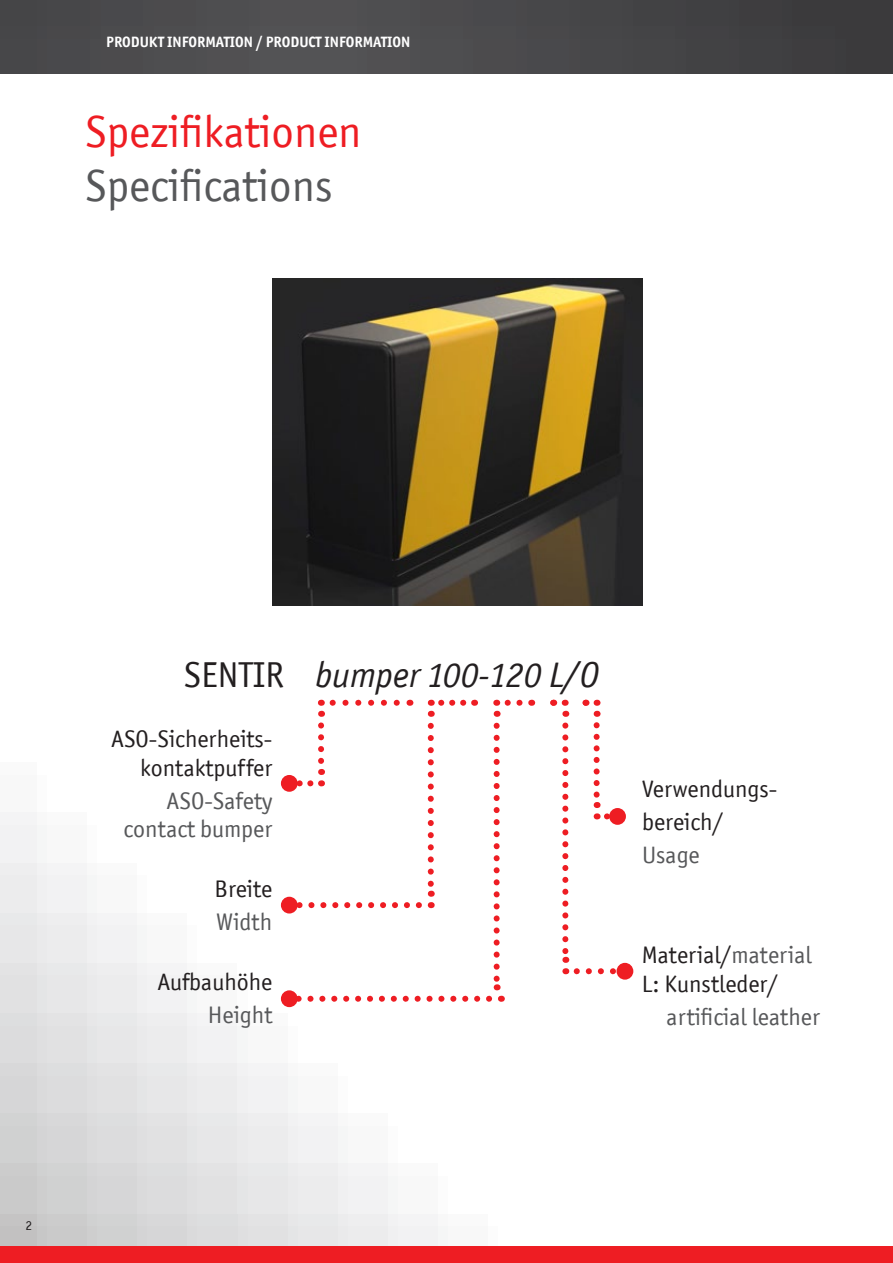
<style>
.page{position:relative;width:893px;height:1263px;background:#fff}
.page>*{position:absolute;margin:0;border:0;box-sizing:border-box;transform-origin:0 0}
.t1{font:45px "Officina San ITC";color:#ee1d23}
.t2{font:45px "Officina San ITC";color:#57585a}
.t3{font:italic 36px "Officina San ITC";color:#231f20}
.t4{font:36px "Officina San ITC";color:#231f20}
.t5{font:24px/28.8px "Officina San ITC";color:#231f20}
.t6{font:24px/28.8px "Officina San ITC";color:#57585a;text-align:right}
.t7{font:700 15px "Officina San ITC";color:#fff}
.t8{font:13.5px "Officina San ITC";color:#231f20}
.s1{color:#57585a}
</style>
<div class="page">
<div style="left:0;top:1213px;width:37px;height:50px;background:#c2c1c1"></div>
<div style="left:37px;top:1213px;width:51px;height:50px;background:#cacaca"></div>
<div style="left:88px;top:1213px;width:50px;height:50px;background:#d0d1d1"></div>
<div style="left:138px;top:1213px;width:50px;height:50px;background:#d6d6d7"></div>
<div style="left:188px;top:1213px;width:50px;height:50px;background:#dcdcdd"></div>
<div style="left:238px;top:1213px;width:50px;height:50px;background:#e1e1e2"></div>
<div style="left:288px;top:1213px;width:50px;height:50px;background:#e7e7e8"></div>
<div style="left:338px;top:1213px;width:50px;height:50px;background:#ececed"></div>
<div style="left:388px;top:1213px;width:50px;height:50px;background:#f2f2f3"></div>
<div style="left:438px;top:1213px;width:51px;height:50px;background:#f8f8f8"></div>
<div style="left:0;top:1163px;width:37px;height:50px;background:#cacaca"></div>
<div style="left:37px;top:1163px;width:51px;height:50px;background:#d0d1d1"></div>
<div style="left:88px;top:1163px;width:50px;height:50px;background:#d6d6d7"></div>
<div style="left:138px;top:1163px;width:50px;height:50px;background:#dcdcdd"></div>
<div style="left:188px;top:1163px;width:50px;height:50px;background:#e1e1e2"></div>
<div style="left:238px;top:1163px;width:50px;height:50px;background:#e7e7e8"></div>
<div style="left:288px;top:1163px;width:50px;height:50px;background:#ececed"></div>
<div style="left:338px;top:1163px;width:50px;height:50px;background:#f2f2f3"></div>
<div style="left:388px;top:1163px;width:50px;height:50px;background:#f8f8f8"></div>
<div style="left:0;top:1113px;width:37px;height:50px;background:#d0d1d1"></div>
<div style="left:37px;top:1113px;width:51px;height:50px;background:#d6d6d7"></div>
<div style="left:88px;top:1113px;width:50px;height:50px;background:#dcdcdd"></div>
<div style="left:138px;top:1113px;width:50px;height:50px;background:#e1e1e2"></div>
<div style="left:188px;top:1113px;width:50px;height:50px;background:#e7e7e8"></div>
<div style="left:238px;top:1113px;width:50px;height:50px;background:#ececed"></div>
<div style="left:288px;top:1113px;width:50px;height:50px;background:#f2f2f3"></div>
<div style="left:338px;top:1113px;width:50px;height:50px;background:#f8f8f8"></div>
<div style="left:0;top:1063px;width:37px;height:50px;background:#d6d6d7"></div>
<div style="left:37px;top:1063px;width:51px;height:50px;background:#dcdcdd"></div>
<div style="left:88px;top:1063px;width:50px;height:50px;background:#e1e1e2"></div>
<div style="left:138px;top:1063px;width:50px;height:50px;background:#e7e7e8"></div>
<div style="left:188px;top:1063px;width:50px;height:50px;background:#ececed"></div>
<div style="left:238px;top:1063px;width:50px;height:50px;background:#f2f2f3"></div>
<div style="left:288px;top:1063px;width:50px;height:50px;background:#f8f8f8"></div>
<div style="left:0;top:1012px;width:37px;height:51px;background:#dcdcdd"></div>
<div style="left:37px;top:1012px;width:51px;height:51px;background:#e1e1e2"></div>
<div style="left:88px;top:1012px;width:50px;height:51px;background:#e7e7e8"></div>
<div style="left:138px;top:1012px;width:50px;height:51px;background:#ececed"></div>
<div style="left:188px;top:1012px;width:50px;height:51px;background:#f2f2f3"></div>
<div style="left:238px;top:1012px;width:50px;height:51px;background:#f8f8f8"></div>
<div style="left:0;top:962px;width:37px;height:50px;background:#e1e1e2"></div>
<div style="left:37px;top:962px;width:51px;height:50px;background:#e7e7e8"></div>
<div style="left:88px;top:962px;width:50px;height:50px;background:#ececed"></div>
<div style="left:138px;top:962px;width:50px;height:50px;background:#f2f2f3"></div>
<div style="left:188px;top:962px;width:50px;height:50px;background:#f8f8f8"></div>
<div style="left:0;top:912px;width:37px;height:50px;background:#e7e7e8"></div>
<div style="left:37px;top:912px;width:51px;height:50px;background:#ececed"></div>
<div style="left:88px;top:912px;width:50px;height:50px;background:#f2f2f3"></div>
<div style="left:138px;top:912px;width:50px;height:50px;background:#f8f8f8"></div>
<div style="left:0;top:862px;width:37px;height:50px;background:#ececed"></div>
<div style="left:37px;top:862px;width:51px;height:50px;background:#f2f2f3"></div>
<div style="left:88px;top:862px;width:50px;height:50px;background:#f8f8f8"></div>
<div style="left:0;top:812px;width:37px;height:50px;background:#f2f2f3"></div>
<div style="left:37px;top:812px;width:51px;height:50px;background:#f8f8f8"></div>
<div style="left:0;top:762px;width:37px;height:50px;background:#f8f8f8"></div>
<div style="left:0;top:0;width:893px;height:74px;background:linear-gradient(to right,#515153,#403f41)"></div>
<div style="left:0;top:1246px;width:893px;height:17px;background:#ee1d23"></div>
<svg style="left:321px;top:700px;width:76px;height:17px"></svg>
<svg style="left:586px;top:700px;width:4px;height:6px"></svg>
<svg style="left:553px;top:700px;width:5px;height:6px"></svg>
<svg style="left:318px;top:725px;width:6px;height:61px"></svg>
<svg style="left:297px;top:780px;width:13px;height:6px"></svg>
<div style="left:281px;top:775px;width:17px;height:17px;background:#ee1d23;border-radius:50%"></div>
<svg style="left:298px;top:902px;width:121px;height:6px"></svg>
<div style="left:281px;top:897px;width:17px;height:16px;background:#ee1d23;border-radius:50%"></div>
<svg style="left:297px;top:996px;width:192px;height:6px"></svg>
<div style="left:281px;top:990px;width:17px;height:17px;background:#ee1d23;border-radius:50%"></div>
<svg style="left:431px;top:700px;width:32px;height:17px"></svg>
<svg style="left:428px;top:726px;width:6px;height:182px"></svg>
<svg style="left:496px;top:700px;width:24px;height:17px"></svg>
<svg style="left:494px;top:726px;width:6px;height:264px"></svg>
<div style="left:616px;top:963px;width:17px;height:17px;background:#ee1d23;border-radius:50%"></div>
<svg style="left:565px;top:700px;width:1px;height:17px"></svg>
<svg style="left:597px;top:700px;width:1px;height:17px"></svg>
<svg style="left:562px;top:725px;width:56px;height:249px"></svg>
<div style="left:609px;top:808px;width:17px;height:17px;background:#ee1d23;border-radius:50%"></div>
<img style="left:272px;top:279px;width:370px;height:327px">
<p class="t7" style="left:106px;top:32px;width:306px">PRODUKT INFORMATION / PRODUCT INFORMATION</p>
<h1 class="t1" style="left:85px;top:106px;width:278px">Spezifikationen</h1>
<h1 class="t2" style="left:85px;top:160px;width:249px">Specifications</h1>
<p class="t8" style="left:26px;top:1218px;width:8px">2</p>
<h2 class="t4" style="left:184px;top:654px;width:102px">SENTIR</h2>
<p class="t5" style="left:111px;top:724px;width:163px;text-align:right">ASO-Sicherheits&shy;kontaktpuffer</p>
<p class="t6" style="left:123px;top:786px;width:150px">ASO-Safety contact bumper</p>
<p class="t5" style="left:215px;top:875px;width:59px">Breite</p>
<p class="t6" style="left:217px;top:908px;width:57px">Width</p>
<p class="t5" style="left:157px;top:967px;width:116px">Aufbauhöhe</p>
<p class="t6" style="left:208px;top:1000px;width:66px">Height</p>
<h2 class="t3" style="left:315px;top:655px;width:286px">bumper 100-120 L/O</h2>
<p class="t5" style="left:642px;top:772px;width:137px;line-height:33px">Verwendungs&shy;bereich/</p>
<p class="t6" style="left:642px;top:841px;width:59px">Usage</p>
<p class="t5" style="left:642px;top:941px;width:171px">Material/<span class="s1">material<br></span>L: Kunstleder/</p>
<p class="t6" style="left:667px;top:1002px;width:155px">artificial leather</p>
</div>
